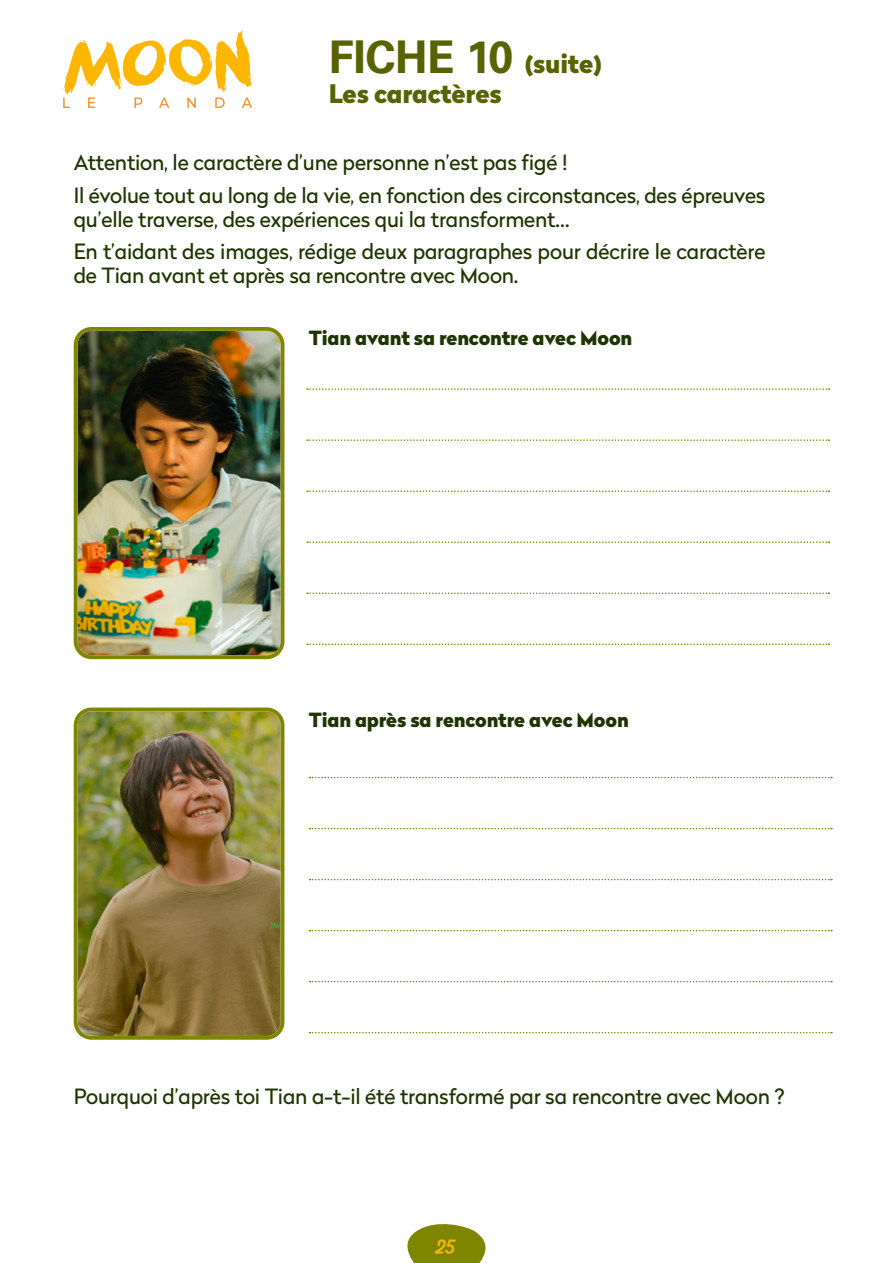
<style>
.page{position:relative;width:893px;height:1263px;background:#fff}
.page>*{position:absolute;margin:0;border:0;box-sizing:border-box;transform-origin:0 0}
.t1{font:700 45px "Univers LT Std";letter-spacing:-.01em;color:#586300}
.t2{font:900 25.5px "Radikal";letter-spacing:-.01em;color:#586300}
.Corps_de_texte{font:21px/24px "Radikal";letter-spacing:-.01em;color:#1e3501}
.Corps_de_texte-2{font:900 19.5px "Radikal";letter-spacing:-.01em;color:#1e3501}
.t3{font:800 18px "Alkaline";color:#ffb600}
.s1{font-family:"Radikal";font-weight:900;font-size:25.5px}
</style>
<div class="page">
<svg style="left:407px;top:1224px;width:79px;height:39px"></svg>
<svg style="left:63px;top:30px;width:189px;height:78px"></svg>
<img style="left:79px;top:332px;width:200px;height:322px">
<div style="left:74px;top:327px;width:210px;height:332px;border:4px solid #7e8600;border-radius:16px"></div>
<img style="left:79px;top:712px;width:200px;height:323px">
<div style="left:74px;top:707px;width:210px;height:333px;border:4px solid #7e8600;border-radius:16px"></div>
<svg style="left:307px;top:388px;width:522px;height:2px"></svg>
<svg style="left:307px;top:439px;width:522px;height:2px"></svg>
<svg style="left:307px;top:490px;width:522px;height:2px"></svg>
<svg style="left:307px;top:541px;width:522px;height:2px"></svg>
<svg style="left:307px;top:592px;width:522px;height:2px"></svg>
<svg style="left:307px;top:643px;width:522px;height:2px"></svg>
<svg style="left:310px;top:777px;width:522px;height:1px"></svg>
<svg style="left:310px;top:828px;width:522px;height:1px"></svg>
<svg style="left:310px;top:879px;width:522px;height:1px"></svg>
<svg style="left:310px;top:930px;width:522px;height:1px"></svg>
<svg style="left:310px;top:981px;width:522px;height:1px"></svg>
<svg style="left:310px;top:1032px;width:522px;height:1px"></svg>
<p class="t1" style="left:329px;top:31px;width:275px">FICHE 10 <span class="s1">(suite)</span></p>
<p class="t2" style="left:329px;top:74px;width:174px">Les caractères</p>
<p class="Corps_de_texte" style="left:74px;top:150px;width:495px">Attention, le caractère d’une personne n’est pas figé !</p>
<p class="Corps_de_texte" style="left:74px;top:183px;width:693px">Il évolue tout au long de la vie, en fonction des circonstances, des épreuves qu’elle traverse, des expériences qui la transforment…</p>
<p class="Corps_de_texte" style="left:74px;top:239px;width:693px">En t’aidant des images, rédige deux paragraphes pour décrire le caractère de Tian avant et après sa rencontre avec Moon.</p>
<p class="Corps_de_texte-2" style="left:309px;top:323px;width:325px">Tian avant sa rencontre avec Moon</p>
<p class="Corps_de_texte-2" style="left:309px;top:705px;width:322px">Tian après sa rencontre avec Moon</p>
<p class="Corps_de_texte" style="left:74px;top:1084px;width:713px">Pourquoi d’après toi Tian a-t-il été transformé par sa rencontre avec Moon ?</p>
<p class="t3" style="left:436px;top:1235px;width:21px">25</p>
</div>
